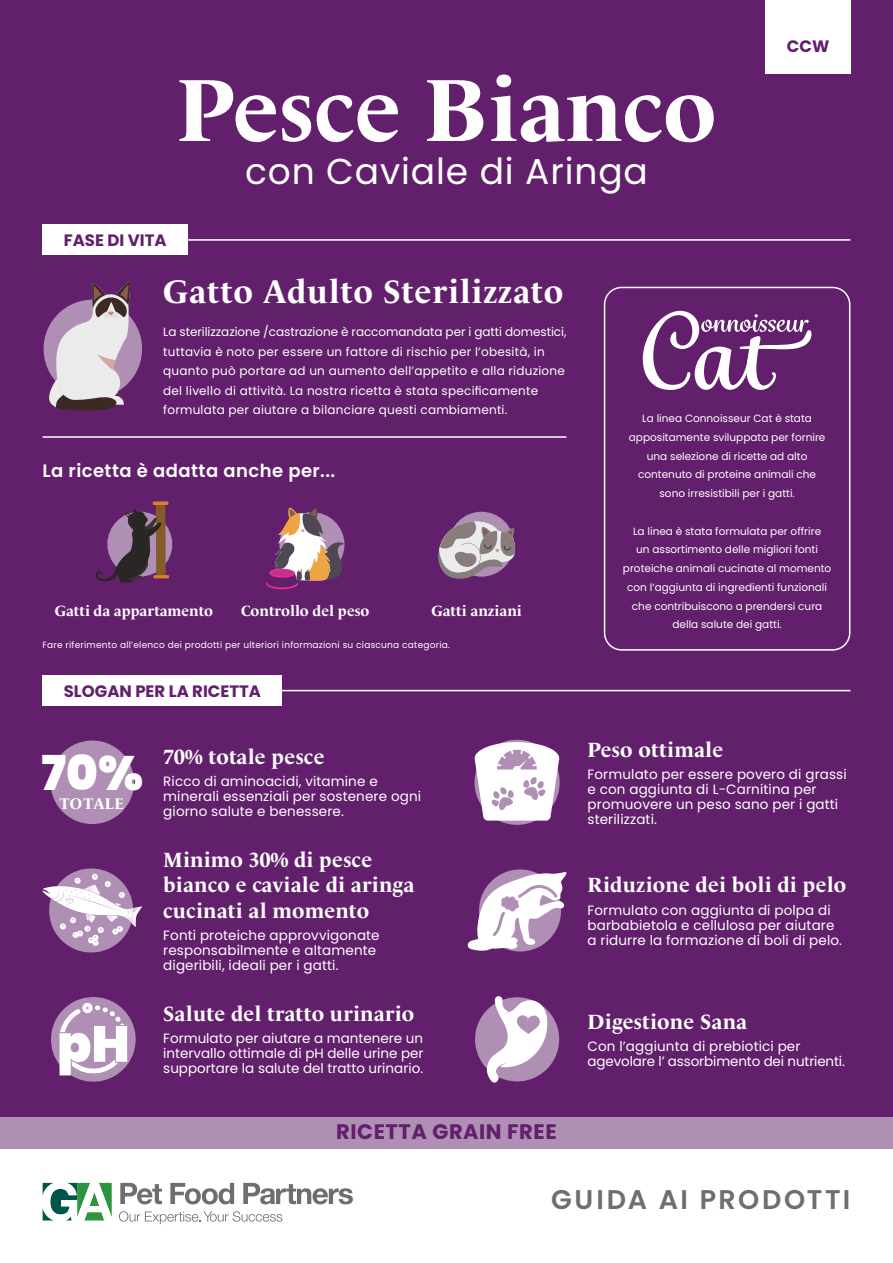
<style>
.page{position:relative;width:893px;height:1263px;background:#fff}
.page>*{position:absolute;margin:0;border:0;box-sizing:border-box;transform-origin:0 0}
.t1{font:700 90px "Le Monde Livre Std";color:#fff}
.t2{font:900 50.7px "Poppins";color:#fff}
.t3{font:900 48px "Poppins";color:#fff}
.t4{font:36px "Poppins";letter-spacing:.025em;color:#fff}
.t5{font:700 33px "Le Monde Livre Std";letter-spacing:.025em;color:#fff}
.t6{font:600 27px "Poppins";letter-spacing:.09em;color:#6d6e71}
.t7{font:700 21px/25.2px "Le Monde Livre Std";letter-spacing:.01em;color:#fff}
.t8{font:700 21px "Poppins";letter-spacing:.025em;color:#621f6b}
.t9{font:600 18px "Poppins";letter-spacing:.025em;color:#fff}
.t10{font:700 16.5px "Poppins";color:#621f6b}
.t11{font:700 15.6px "Le Monde Livre Std";color:#fff}
.t12{font:700 15px "Le Monde Livre Std";color:#fff}
.t13{font:13.5px/15px "Poppins";letter-spacing:.01em;color:#fff}
.t14{font:13.5px/15px "Poppins";letter-spacing:-.01em;color:#fff}
.t15{font:12px/19.5px "Poppins";letter-spacing:.02em;color:#fff}
.t16{font:10.5px/18.8px "Poppins";color:#fff;text-align:center}
.t17{font:9px "Poppins";letter-spacing:.025em;color:#fff}
</style>
<div class="page">
<div style="left:0;top:0;width:893px;height:1127px;background:#621f6b"></div>
<div style="left:0;top:1117px;width:893px;height:31px;background:#b08fb5"></div>
<svg style="left:43px;top:1183px;width:69px;height:37px"></svg>
<svg style="left:120px;top:1183px;width:42px;height:21px"></svg>
<svg style="left:170px;top:1183px;width:64px;height:21px"></svg>
<svg style="left:243px;top:1183px;width:110px;height:21px"></svg>
<svg style="left:119px;top:1211px;width:163px;height:13px"></svg>
<hr style="left:43px;top:436px;width:523px;height:2px;background:#fff">
<hr style="left:43px;top:690px;width:807px;height:1px;background:#fff">
<div style="left:43px;top:675px;width:239px;height:31px;background:#fff"></div>
<hr style="left:43px;top:239px;width:807px;height:2px;background:#fff">
<div style="left:43px;top:225px;width:145px;height:30px;background:#fff"></div>
<div style="left:765px;top:0;width:86px;height:73px;background:#fff"></div>
<div style="left:49px;top:868px;width:84px;height:84px;background:#b08fb5;border-radius:50%"></div>
<svg style="left:42px;top:873px;width:100px;height:73px"></svg>
<svg style="left:467px;top:872px;width:100px;height:79px"></svg>
<div style="left:51px;top:997px;width:85px;height:85px;background:#b08fb5;border-radius:50%"></div>
<svg style="left:55px;top:1002px;width:73px;height:75px"></svg>
<div style="left:475px;top:997px;width:84px;height:84px;background:#b08fb5;border-radius:50%"></div>
<svg style="left:486px;top:996px;width:62px;height:87px"></svg>
<div style="left:44px;top:300px;width:98px;height:98px;background:#b08fb5;border-radius:50%"></div>
<svg style="left:48px;top:281px;width:83px;height:130px"></svg>
<div style="left:107px;top:512px;width:65px;height:65px;background:#b08fb5;border-radius:50%"></div>
<div style="left:156px;top:504px;width:10px;height:73px;background:#825c29"></div>
<svg style="left:153px;top:501px;width:15px;height:4px"></svg>
<hr style="left:153px;top:575px;width:16px;height:3px;background:#d4842e">
<svg style="left:95px;top:508px;width:66px;height:75px"></svg>
<svg style="left:266px;top:507px;width:78px;height:83px"></svg>
<div style="left:271px;top:569px;width:23px;height:7px;background:#c7308a;border-radius:50%"></div>
<div style="left:449px;top:512px;width:65px;height:65px;background:#b08fb5;border-radius:50%"></div>
<svg style="left:438px;top:519px;width:78px;height:60px"></svg>
<div style="left:604px;top:287px;width:246px;height:364px;border:2px solid #fff;border-radius:17px"></div>
<svg style="left:643px;top:311px;width:169px;height:79px"></svg>
<div style="left:475px;top:740px;width:85px;height:85px;background:#b08fb5;border-radius:50%"></div>
<svg style="left:475px;top:742px;width:84px;height:79px"></svg>
<div style="left:51px;top:740px;width:83px;height:84px;background:#b08fb5;border-radius:50%"></div>
<h1 class="t1" style="left:177px;top:74px;width:541px">Pesce Bianco</h1>
<h3 class="t4" style="left:245px;top:150px;width:404px">con Caviale di Aringa</h3>
<p class="t10" style="left:64px;top:231px;width:104px">FASE DI VITA</p>
<p class="t10" style="left:787px;top:37px;width:44px">CCW</p>
<h3 class="t5" style="left:163px;top:278px;width:402px">Gatto Adulto Sterilizzato</h3>
<p class="t15" style="left:163px;top:322px;width:405px">La sterilizzazione /castrazione è raccomandata per i gatti domestici, tuttavia è noto per essere un fattore di rischio per l’obesità, in quanto può portare ad un aumento dell’appetito e alla riduzione del livello di attività. La nostra ricetta è stata specificamente formulata per aiutare a bilanciare questi cambiamenti.</p>
<h3 class="t9" style="left:43px;top:463px;width:294px">La ricetta è adatta anche per...</h3>
<p class="t12" style="left:55px;top:605px;width:160px">Gatti da appartamento</p>
<p class="t12" style="left:241px;top:605px;width:130px">Controllo del peso</p>
<p class="t12" style="left:431px;top:605px;width:92px">Gatti anziani</p>
<p class="t17" style="left:43px;top:640px;width:409px">Fare riferimento all’elenco dei prodotti per ulteriori informazioni su ciascuna categoria.</p>
<p class="t10" style="left:64px;top:682px;width:199px">SLOGAN PER LA RICETTA</p>
<h3 class="t3" style="left:42px;top:754px;width:103px">70%</h3>
<p class="t11" style="left:60px;top:797px;width:66px">TOTALE</p>
<h2 class="t2" style="left:57px;top:1024px;width:74px">pH</h2>
<h3 class="t7" style="left:163px;top:746px;width:163px">70% totale pesce</h3>
<p class="t13" style="left:163px;top:774px;width:259px">Ricco di aminoacidi, vitamine e minerali essenziali per sostenere ogni giorno salute e benessere.</p>
<h3 class="t7" style="left:163px;top:849px;width:253px">Minimo 30% di pesce bianco e caviale di aringa cucinati al momento</h3>
<p class="t13" style="left:163px;top:928px;width:218px">Fonti proteiche approvvigonate responsabilmente e altamente digeribili, ideali per i gatti.</p>
<h3 class="t7" style="left:163px;top:1003px;width:252px">Salute del tratto urinario</h3>
<p class="t13" style="left:163px;top:1031px;width:262px">Formulato per aiutare a mantenere un intervallo ottimale di pH delle urine per</p>
<p class="t13" style="left:163px;top:1061px;width:261px">supportare la salute del tratto urinario.</p>
<h3 class="t8" style="left:336px;top:1120px;width:222px">RICETTA GRAIN FREE</h3>
<p class="t16" style="left:629px;top:409px;width:198px">La linea Connoisseur Cat è stata appositamente sviluppata per fornire una selezione di ricette ad alto contenuto di proteine animali che sono irresistibili per i gatti.</p>
<p class="t16" style="left:623px;top:522px;width:210px">La linea è stata formulata per offrire<br>un assortimento delle migliori fonti proteiche animali cucinate al momento con l’aggiunta di ingredienti funzionali che contribuiscono a prendersi cura della salute dei gatti.</p>
<h3 class="t7" style="left:588px;top:739px;width:137px">Peso ottimale</h3>
<p class="t13" style="left:588px;top:767px;width:261px">Formulato per essere povero di grassi e con aggiunta di L-Carnitina per promuovere un peso sano per i gatti sterilizzati.</p>
<h3 class="t7" style="left:588px;top:874px;width:260px">Riduzione dei boli di pelo</h3>
<p class="t13" style="left:588px;top:902px;width:256px">Formulato con aggiunta di polpa di barbabietola e cellulosa per aiutare a ridurre la formazione di boli di pelo.</p>
<h3 class="t7" style="left:588px;top:1011px;width:161px">Digestione Sana</h3>
<p class="t14" style="left:588px;top:1039px;width:259px">Con l’aggiunta di prebiotici per agevolare l’ assorbimento dei nutrienti.</p>
<h3 class="t6" style="left:551px;top:1187px;width:301px">GUIDA AI PRODOTTI</h3>
</div>
